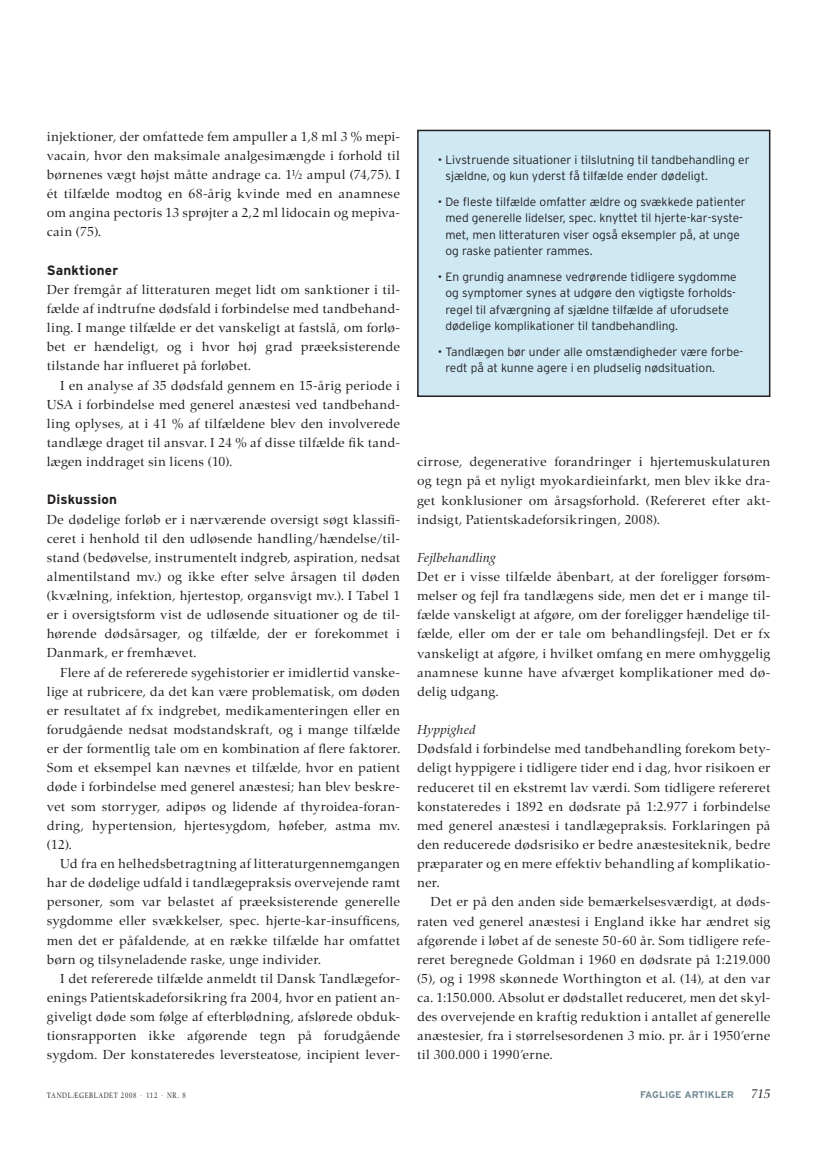
<style>
.page{position:relative;width:830px;height:1157px;background:#fff}
.page>*{position:absolute;margin:0;border:0;box-sizing:border-box;transform-origin:0 0}
.t1{font:13.5px/19.2px "Zapf Renaissance BEF";letter-spacing:.01em;color:#231f20;text-align:justify}
.t2{font:italic 13.5px "Zapf Renaissance BEF";letter-spacing:.01em;color:#231f20}
.t3{font:700 13.5px "Interstate";letter-spacing:.005em;color:#231f20}
.t4{font:300 12px/16.5px "Interstate";color:#231f20}
.t5{font:700 9.75px "Interstate";color:#738a95}
.t6{font:8.1px "Zapf Renaissance BEF";letter-spacing:.11em;color:#231f20;scale:.81 1}
.s1{font-family:"Zapf Renaissance BEF";font-weight:400;font-style:italic;font-size:13.5px;color:#231f20}
</style>
<div class="page">
<div style="left:417px;top:130px;width:352px;height:266px;background:#cee8f4"></div>
<div style="left:417px;top:130px;width:353px;height:267px;border:2px solid #231f20"></div>
<p class="t1" style="left:47px;top:127px;width:354px">injektioner, der omfattede fem ampuller a 1,8 ml 3 % mepi&shy;vacain, hvor den maksimale analgesimængde i forhold til børnenes vægt højst måtte andrage ca. 1½ ampul (74,75). I ét tilfælde modtog en 68-årig kvinde med en anamnese om angina pectoris 13 sprøjter a 2,2 ml lidocain og mepiva&shy;cain (75).</p>
<p class="t3" style="left:47px;top:262px;width:73px">Sanktioner</p>
<p class="t1" style="left:47px;top:280px;width:354px">Der fremgår af litteraturen meget lidt om sanktioner i til&shy;fælde af indtrufne dødsfald i forbindelse med tandbehand&shy;ling. I mange tilfælde er det vanskeligt at fastslå, om forlø&shy;bet er hændeligt, og i hvor høj grad præeksisterende tilstande har influeret på forløbet.</p>
<p class="t1" style="left:47px;top:376px;width:354px;text-indent:14px">I en analyse af 35 dødsfald gennem en 15-årig periode i USA i forbindelse med generel anæstesi ved tandbehand&shy;ling oplyses, at i 41 % af tilfældene blev den involverede tandlæge draget til ansvar. I 24 % af disse tilfælde fik tand&shy;lægen inddraget sin licens (10).</p>
<p class="t3" style="left:47px;top:492px;width:72px">Diskussion</p>
<p class="t1" style="left:47px;top:510px;width:354px">De dødelige forløb er i nærværende oversigt søgt klassifi&shy;ceret i henhold til den udløsende handling/hændelse/til&shy;stand (bedøvelse, instrumentelt indgreb, aspiration, nedsat almentilstand mv.) og ikke efter selve årsagen til døden (kvælning, infektion, hjertestop, organsvigt mv.). I Tabel 1 er i oversigtsform vist de udløsende situationer og de til&shy;hørende dødsårsager, og tilfælde, der er forekommet i Danmark, er fremhævet.</p>
<p class="t1" style="left:47px;top:663px;width:354px;text-indent:14px">Flere af de refererede sygehistorier er imidlertid vanske&shy;lige at rubricere, da det kan være problematisk, om døden er resultatet af fx indgrebet, medikamenteringen eller en forudgående nedsat modstandskraft, og i mange tilfælde er der formentlig tale om en kombination af flere faktorer.<br>Som et eksempel kan nævnes et tilfælde, hvor en patient døde i forbindelse med generel anæstesi; han blev beskre&shy;vet som storryger, adipøs og lidende af thyroidea-foran&shy;dring, hypertension, hjertesygdom, høfeber, astma mv. (12).</p>
<p class="t1" style="left:47px;top:854px;width:354px;text-indent:14px">Ud fra en helhedsbetragtning af litteraturgennemgangen har de dødelige udfald i tandlægepraksis overvejende ramt personer, som var belastet af præeksisterende generelle sygdomme eller svækkelser, spec. hjerte-kar-insufficens, men det er påfaldende, at en række tilfælde har omfattet børn og tilsyneladende raske, unge individer.</p>
<p class="t1" style="left:47px;top:969px;width:354px;text-indent:14px">I det refererede tilfælde anmeldt til Dansk Tandlægefor&shy;enings Patientskadeforsikring fra 2004, hvor en patient an&shy;giveligt døde som følge af efterblødning, afslørede obduk&shy;tionsrapporten ikke afgørende tegn på forudgående sygdom. Der konstateredes leversteatose, incipient lever-</p>
<p class="t4" style="left:445px;top:151px;width:305px;text-indent:-8px">• Livstruende situationer i tilslutning til tandbehandling er sjældne, og kun yderst få tilfælde ender dødeligt.</p>
<p class="t4" style="left:445px;top:193px;width:301px;text-indent:-8px">• De fleste tilfælde omfatter ældre og svækkede patienter med generelle lidelser, spec. knyttet til hjerte-kar-syste&shy;met, men litteraturen viser også eksempler på, at unge og raske patienter rammes.</p>
<p class="t4" style="left:445px;top:268px;width:293px;text-indent:-8px">• En grundig anamnese vedrørende tidligere sygdomme og symptomer synes at udgøre den vigtigste forholds&shy;regel til afværgning af sjældne tilfælde af uforudsete dødelige komplikationer til tandbehandling.</p>
<p class="t4" style="left:445px;top:343px;width:299px;text-indent:-8px">• Tandlægen bør under alle omstændigheder være forbe&shy;redt på at kunne agere i en pludselig nødsituation.</p>
<p class="t1" style="left:417px;top:452px;width:354px">cirrose, degenerative forandringer i hjertemuskulaturen og tegn på et nyligt myokardieinfarkt, men blev ikke dra&shy;get konklusioner om årsagsforhold. (Refereret efter akt&shy;indsigt, Patientskadeforsikringen, 2008).</p>
<p class="t2" style="left:417px;top:550px;width:80px">Fejlbehandling</p>
<p class="t1" style="left:417px;top:567px;width:354px">Det er i visse tilfælde åbenbart, at der foreligger forsøm&shy;melser og fejl fra tandlægens side, men det er i mange til&shy;fælde vanskeligt at afgøre, om der foreligger hændelige til&shy;fælde, eller om der er tale om behandlingsfejl. Det er fx vanskeligt at afgøre, i hvilket omfang en mere omhyggelig anamnese kunne have afværget komplikationer med dø&shy;delig udgang.</p>
<p class="t2" style="left:417px;top:722px;width:60px">Hyppighed</p>
<p class="t1" style="left:417px;top:739px;width:354px">Dødsfald i forbindelse med tandbehandling forekom bety&shy;deligt hyppigere i tidligere tider end i dag, hvor risikoen er reduceret til en ekstremt lav værdi. Som tidligere refereret konstateredes i 1892 en dødsrate på 1:2.977 i forbindelse med generel anæstesi i tandlægepraksis. Forklaringen på den reducerede dødsrisiko er bedre anæstesiteknik, bedre præparater og en mere effektiv behandling af komplikatio&shy;ner.</p>
<p class="t1" style="left:417px;top:892px;width:354px;text-indent:14px">Det er på den anden side bemærkelsesværdigt, at døds&shy;raten ved generel anæstesi i England ikke har ændret sig afgørende i løbet af de seneste 50-60 år. Som tidligere refe&shy;reret beregnede Goldman i 1960 en dødsrate på 1:219.000 (5), og i 1998 skønnede Worthington et al. (14), at den var ca. 1:150.000. Absolut er dødstallet reduceret, men det skyl&shy;des overvejende en kraftig reduktion i antallet af generelle anæstesier, fra i størrelsesordenen 3 mio. pr. år i 1950’erne til 300.000 i 1990’erne.</p>
<p class="t6" style="left:47px;top:1091px;width:173px">TANDLÆGEBLADET 2008 · 112 · NR. 8</p>
<p class="t5" style="left:639px;top:1088px;width:132px">Faglige arti kler <span class="s1">715</span></p>
</div>
